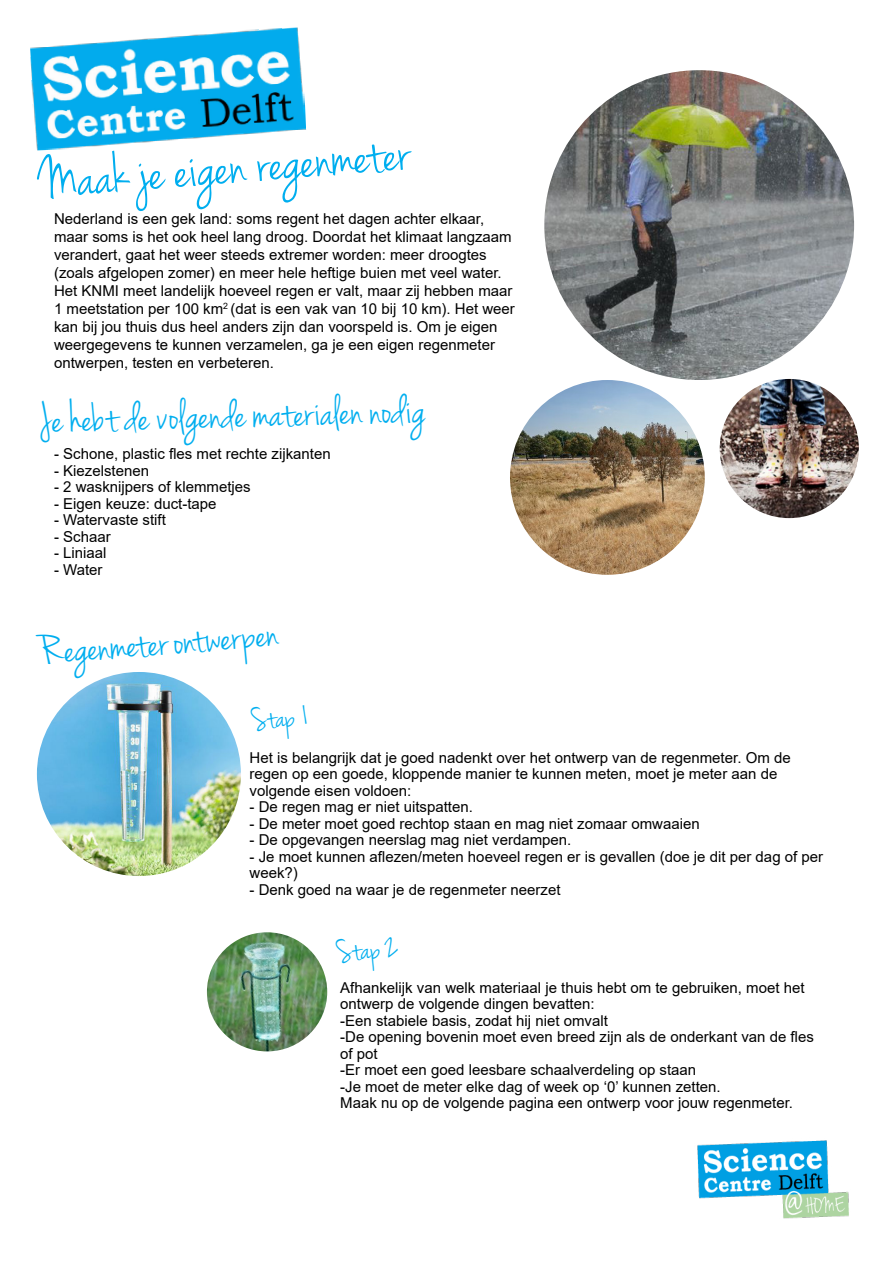
<style>
.page{position:relative;width:893px;height:1263px;background:#fff}
.page>*{position:absolute;margin:0;border:0;box-sizing:border-box;transform-origin:0 0}
.t1{font:61.5px "Jenna Sue";color:#00aeef}
.t2{font:45px "Jenna Sue";color:#00aeef}
.t3{font:33px "Jenna Sue";color:#00aeef}
.t4{font:15px/16.5px "Arial";color:#000}
</style>
<div class="page">
<img style="left:30px;top:27px;width:276px;height:124px">
<img style="left:697px;top:1140px;width:152px;height:79px">
<img style="left:544px;top:70px;width:310px;height:310px;border-radius:155px">
<img style="left:510px;top:380px;width:195px;height:195px;border-radius:97px">
<img style="left:720px;top:379px;width:139px;height:139px;border-radius:70px">
<img style="left:37px;top:672px;width:204px;height:204px;border-radius:102px">
<img style="left:207px;top:932px;width:120px;height:119px">
<h1 class="t1" style="left:37px;top:143px;width:372px;rotate:-4deg">Maak je eigen regenmeter</h1>
<p class="t4" style="left:54px;top:210px;width:462px;line-height:18px">Nederland is een gek land: soms regent het dagen achter elkaar, maar soms is het ook heel lang droog. Doordat het klimaat langzaam verandert, gaat het weer steeds extremer worden: meer droogtes (zoals afgelopen zomer) en meer hele heftige buien met veel water.<br>Het KNMI meet landelijk hoeveel regen er valt, maar zij hebben maar 1 meetstation per 100 km<sup>2</sup> (dat is een vak van 10 bij 10 km). Het weer kan bij jou thuis dus heel anders zijn dan voorspeld is. Om je eigen weergegevens te kunnen verzamelen, ga je een eigen regenmeter ontwerpen, testen en verbeteren.</p>
<h2 class="t2" style="left:39px;top:392px;width:388px;rotate:-1deg">Je hebt de volgende materialen nodig</h2>
<p class="t4" style="left:54px;top:445px;width:278px">- Schone, plastic fles met rechte zijkanten</p>
<p class="t4" style="left:54px;top:462px;width:97px">- Kiezelstenen</p>
<p class="t4" style="left:54px;top:478px;width:198px">- 2 wasknijpers of klemmetjes</p>
<p class="t4" style="left:54px;top:495px;width:164px">- Eigen keuze: duct-tape</p>
<p class="t4" style="left:54px;top:511px;width:113px">- Watervaste stift</p>
<p class="t4" style="left:54px;top:528px;width:58px">- Schaar</p>
<p class="t4" style="left:54px;top:544px;width:54px">- Liniaal</p>
<p class="t4" style="left:54px;top:561px;width:50px">- Water</p>
<h2 class="t2" style="left:37px;top:626px;width:241px;rotate:-5deg">Regenmeter ontwerpen</h2>
<h3 class="t3" style="left:250px;top:700px;width:59px;rotate:-4deg">Stap 1</h3>
<p class="t4" style="left:250px;top:749px;width:543px">Het is belangrijk dat je goed nadenkt over het ontwerp van de regenmeter. Om de regen op een goede, kloppende manier te kunnen meten, moet je meter aan de volgende eisen voldoen:</p>
<p class="t4" style="left:250px;top:798px;width:225px">- De regen mag er niet uitspatten.</p>
<p class="t4" style="left:250px;top:815px;width:452px">- De meter moet goed rechtop staan en mag niet zomaar omwaaien</p>
<p class="t4" style="left:250px;top:831px;width:323px">- De opgevangen neerslag mag niet verdampen.</p>
<p class="t4" style="left:250px;top:848px;width:575px">- Je moet kunnen aflezen/meten hoeveel regen er is gevallen (doe je dit per dag of per week?)</p>
<p class="t4" style="left:250px;top:881px;width:312px">- Denk goed na waar je de regenmeter neerzet</p>
<h3 class="t3" style="left:335px;top:932px;width:64px;rotate:-4deg">Stap 2</h3>
<p class="t4" style="left:340px;top:979px;width:475px">Afhankelijk van welk materiaal je thuis hebt om te gebruiken, moet het ontwerp de volgende dingen bevatten:<br>-Een stabiele basis, zodat hij niet omvalt<br>-De opening bovenin moet even breed zijn als de onderkant van de fles of pot<br>-Er moet een goed leesbare schaalverdeling op staan<br>-Je moet de meter elke dag of week op ‘0’ kunnen zetten.<br>Maak nu op de volgende pagina een ontwerp voor jouw regenmeter.</p>
</div>
